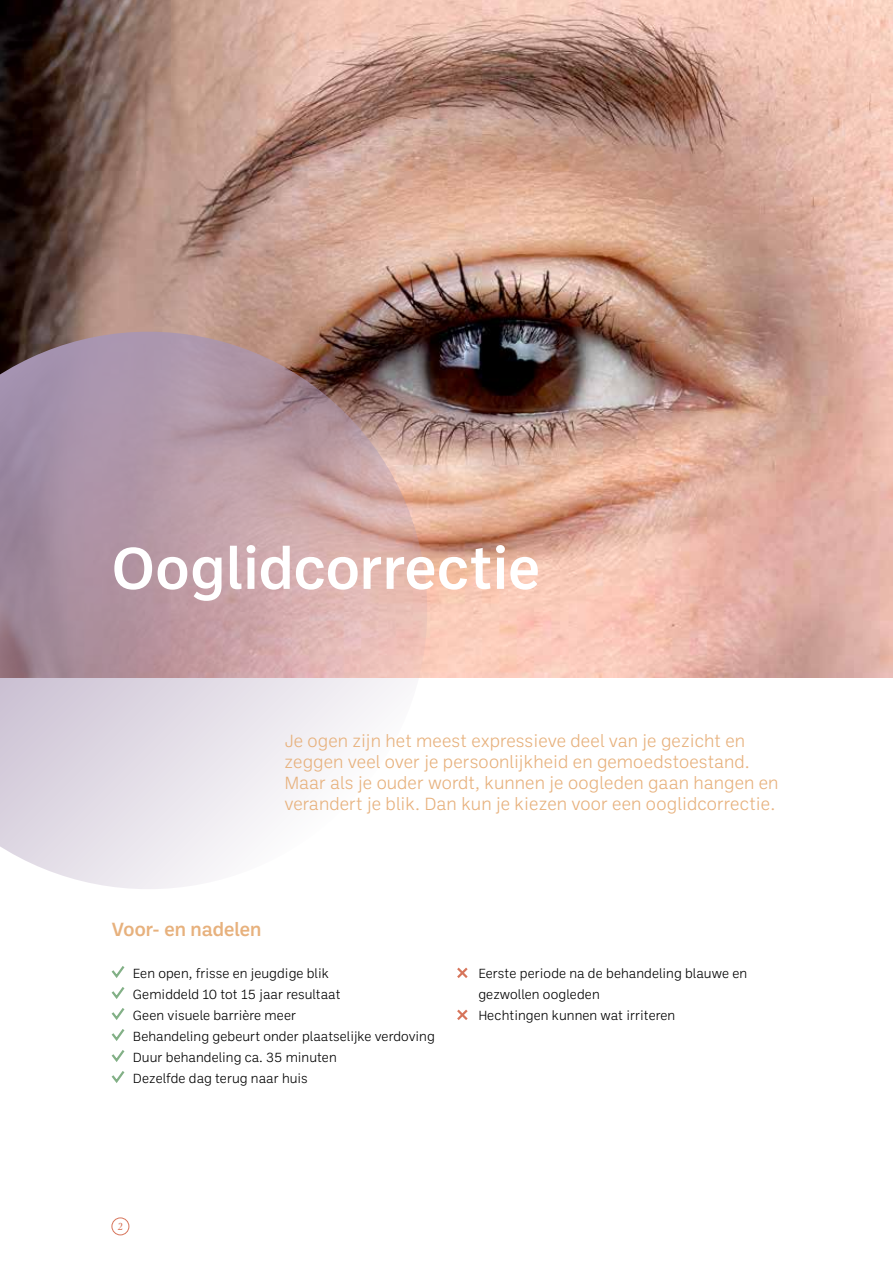
<style>
.page{position:relative;width:893px;height:1263px;background:#fff}
.page>*{position:absolute;margin:0;border:0;box-sizing:border-box;transform-origin:0 0}
.t1{font:500 60px "Ballinger";color:#fff}
.t2{font:500 19.5px "Ballinger";color:#e7b17d}
.t3{font:300 18px/21px "Ballinger";color:#e7b17d}
.t4{font:300 13.5px/21px "Ballinger";color:#000}
.t5{font:italic 10.5px "Mencken Std";color:#d7755b}
</style>
<div class="page">
<img style="left:0;top:0;width:893px;height:677px">
<svg style="left:0;top:304px;width:454px;height:585px"></svg>
<svg style="left:111px;top:966px;width:14px;height:117px"></svg>
<svg style="left:457px;top:967px;width:11px;height:11px"></svg>
<svg style="left:457px;top:1009px;width:11px;height:11px"></svg>
<div style="left:112px;top:1217px;width:17px;height:18px;border:1px solid #d7755b;border-radius:50%"></div>
<h1 class="t1" style="left:112px;top:527px;width:430px">Ooglidcorrectie</h1>
<h3 class="t3" style="left:284px;top:729px;width:496px">Je ogen zijn het meest expressieve deel van je gezicht en zeggen veel over je persoonlijkheid en gemoedstoestand.<br>Maar als je ouder wordt, kunnen je oogleden gaan hangen en verandert je blik. Dan kun je kiezen voor een ooglidcorrectie.</h3>
<h2 class="t2" style="left:112px;top:916px;width:151px">Voor- en nadelen</h2>
<p class="t4" style="left:133px;top:962px;width:303px">Een open, frisse en jeugdige blik<br>Gemiddeld 10 tot 15 jaar resultaat<br>Geen visuele barrière meer<br>Behandeling gebeurt onder plaatselijke verdoving Duur behandeling ca. 35 minuten<br>Dezelfde dag terug naar huis</p>
<p class="t4" style="left:478px;top:962px;width:270px">Eerste periode na de behandeling blauwe en gezwollen oogleden<br>Hechtingen kunnen wat irriteren</p>
<p class="t5" style="left:118px;top:1220px;width:7px">2</p>
</div>
